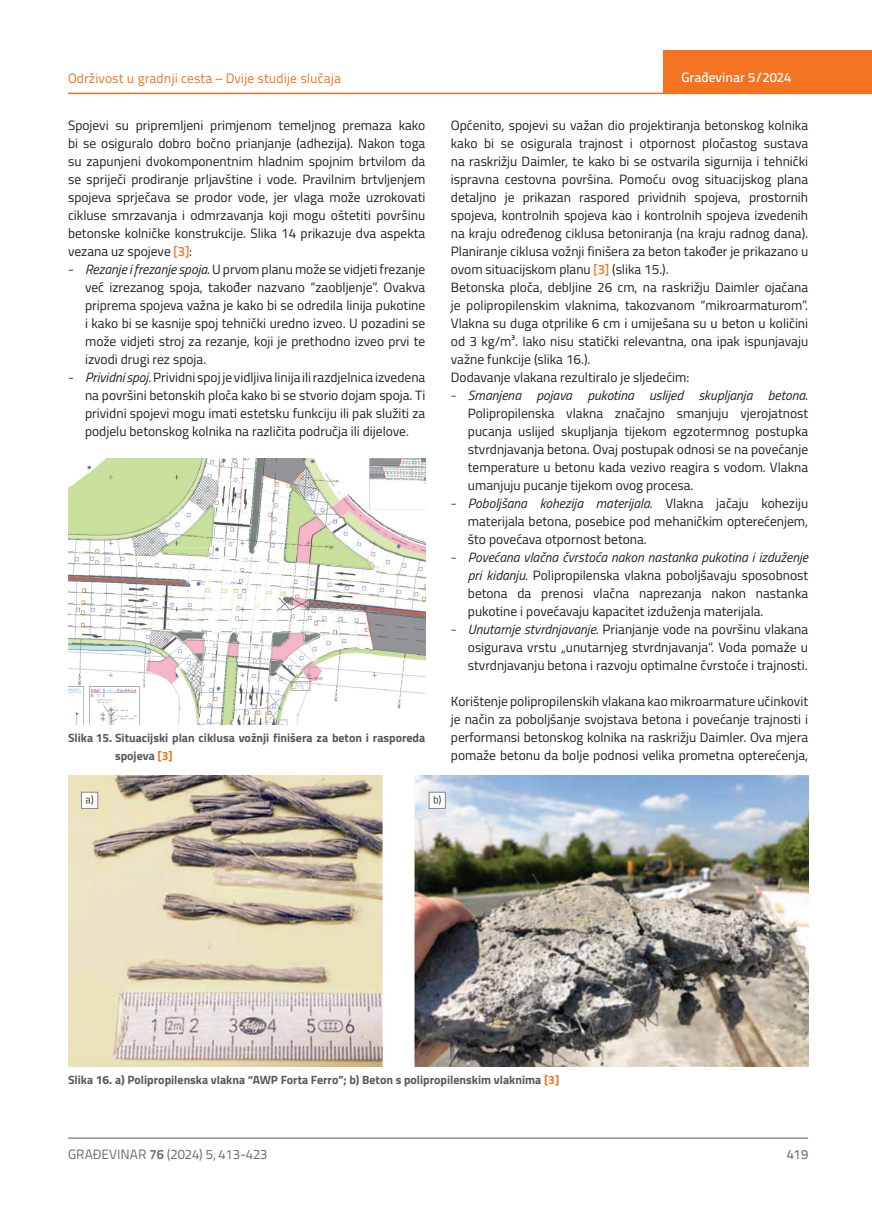
<style>
.page{position:relative;width:872px;height:1212px;background:#fff}
.page>*{position:absolute;margin:0;border:0;box-sizing:border-box;transform-origin:0 0}
.t1{font:13.5px/18px "Titillium";color:#231f20;text-align:justify}
.t2{font:13.5px "Titillium Text 22 L";color:#f47321}
.t3{font:13.5px "Titillium Text 22 L";color:#6c6d70}
.t4{font:500 13.5px "Titillium Text 22 L";color:#fff}
.t5{font:500 13.5px "Titillium Text 22 L";color:#787a7d}
.t6{font:700 12px/18px "Titillium";color:#57585a}
.s1{font-family:"Titillium Text 22 L";font-weight:500;color:#f47321}
.s2{font-family:"Titillium Text 22 L";font-weight:300}
.s3{font-style:italic}
.s4{color:#f47321}
.s5{font-weight:700}
</style>
<div class="page">
<hr style="left:68px;top:93px;width:804px;height:1px;background:#f47321">
<div style="left:663px;top:50px;width:209px;height:44px;background:#f47321"></div>
<hr style="left:68px;top:1138px;width:740px;height:1px;background:#57585a">
<img style="left:68px;top:776px;width:740px;height:290px">
<img style="left:68px;top:459px;width:357px;height:265px">
<p class="t2" style="left:68px;top:68px;width:274px">Održivost u gradnji cesta – Dvije studije slučaja</p>
<p class="t1" style="left:68px;top:115px;width:359px">Spojevi su pripremljeni primjenom temeljnog premaza kako bi se osiguralo dobro bočno prianjanje (adhezija). Nakon toga su zapunjeni dvokomponentnim hladnim spojnim brtvilom da se spriječi prodiranje prljavštine i vode. Pravilnim brtvljenjem spojeva sprječava se prodor vode, jer vlaga može uzrokovati cikluse smrzavanja i odmrzavanja koji mogu oštetiti površinu betonske kolničke konstrukcije. Slika 14 prikazuje dva aspekta vezana uz spojeve <span class="s1">[3]</span>:</p>
<p class="t1" style="left:85px;top:259px;width:342px;text-indent:-17px"><span class="s2">-</span> <span class="s3">Rezanje i frezanje spoja</span>. U prvom planu može se vidjeti frezanje već izrezanog spoja, također nazvano “zaobljenje”. Ovakva priprema spojeva važna je kako bi se odredila linija pukotine i kako bi se kasnije spoj tehnički uredno izveo. U pozadini se može vidjeti stroj za rezanje, koji je prethodno izveo prvi te izvodi drugi rez spoja.</p>
<p class="t1" style="left:85px;top:367px;width:342px;text-indent:-17px"><span class="s2">-</span> <span class="s3">Prividni spoj</span>. Prividni spoj je vidljiva linija ili razdjelnica izvedena na površini betonskih ploča kako bi se stvorio dojam spoja. Ti prividni spojevi mogu imati estetsku funkciju ili pak služiti za podjelu betonskog kolnika na različita područja ili dijelove.</p>
<p class="t6" style="left:115px;top:728px;width:312px;text-indent:-47px">Slika 15. Situacijski plan ciklusa vožnji finišera za beton i rasporeda spojeva <span class="s4">[3]</span></p>
<p class="t4" style="left:681px;top:67px;width:111px">Građevinar 5/2024</p>
<p class="t1" style="left:451px;top:115px;width:359px;text-align:left">Općenito, spojevi su važan dio projektiranja betonskog kolnika kako bi se osigurala trajnost i otpornost pločastog sustava na raskrižju Daimler, te kako bi se ostvarila sigurnija i tehnički ispravna cestovna površina. Pomoću ovog situacijskog plana detaljno je prikazan raspored prividnih spojeva, prostornih spojeva, kontrolnih spojeva kao i kontrolnih spojeva izvedenih na kraju određenog ciklusa betoniranja (na kraju radnog dana).<br>Planiranje ciklusa vožnji finišera za beton također je prikazano u ovom situacijskom planu <span class="s1">[3]</span> (slika 15.).<br>Betonska ploča, debljine 26 cm, na raskrižju Daimler ojačana je polipropilenskim vlaknima, takozvanom “mikroarmaturom”.<br>Vlakna su duga otprilike 6 cm i umiješana su u beton u količini od 3 kg/m³. Iako nisu statički relevantna, ona ipak ispunjavaju važne funkcije (slika 16.).<br>Dodavanje vlakana rezultiralo je sljedećim:</p>
<p class="t1" style="left:468px;top:385px;width:342px;text-indent:-17px"><span class="s2">-</span> <span class="s3">Smanjena pojava pukotina uslijed skupljanja betona</span>.<br>Polipropilenska vlakna značajno smanjuju vjerojatnost pucanja uslijed skupljanja tijekom egzotermnog postupka stvrdnjavanja betona. Ovaj postupak odnosi se na povećanje temperature u betonu kada vezivo reagira s vodom. Vlakna umanjuju pucanje tijekom ovog procesa.</p>
<p class="t1" style="left:468px;top:493px;width:342px;text-indent:-17px"><span class="s2">-</span> <span class="s3">Poboljšana kohezija materijala</span>. Vlakna jačaju koheziju materijala betona, posebice pod mehaničkim opterećenjem, što povećava otpornost betona.</p>
<p class="t1" style="left:468px;top:547px;width:342px;text-indent:-17px"><span class="s2">-</span> <span class="s3">Povećana vlačna čvrstoća nakon nastanka pukotina i izduženje pri kidanju</span>. Polipropilenska vlakna poboljšavaju sposobnost betona da prenosi vlačna naprezanja nakon nastanka pukotine i povećavaju kapacitet izduženja materijala.</p>
<p class="t1" style="left:468px;top:619px;width:342px;text-indent:-17px"><span class="s2">-</span> <span class="s3">Unutarnje stvrdnjavanje</span>. Prianjanje vode na površinu vlakana osigurava vrstu „unutarnjeg stvrdnjavanja“. Voda pomaže u stvrdnjavanju betona i razvoju optimalne čvrstoće i trajnosti.</p>
<p class="t1" style="left:451px;top:691px;width:359px">Korištenje polipropilenskih vlakana kao mikroarmature učinkovit je način za poboljšanje svojstava betona i povećanje trajnosti i performansi betonskog kolnika na raskrižju Daimler. Ova mjera pomaže betonu da bolje podnosi velika prometna opterećenja,</p>
<p class="t6" style="left:68px;top:1070px;width:493px">Slika 16. a) Polipropilenska vlakna “AWP Forta Ferro”; b) Beton s polipropilenskim vlaknima <span class="s4">[3]</span></p>
<p class="t3" style="left:68px;top:1144px;width:201px">GRAĐEVINAR <span class="s5">76</span> (2024) 5, 413-423</p>
<p class="t5" style="left:786px;top:1144px;width:23px">419</p>
</div>
